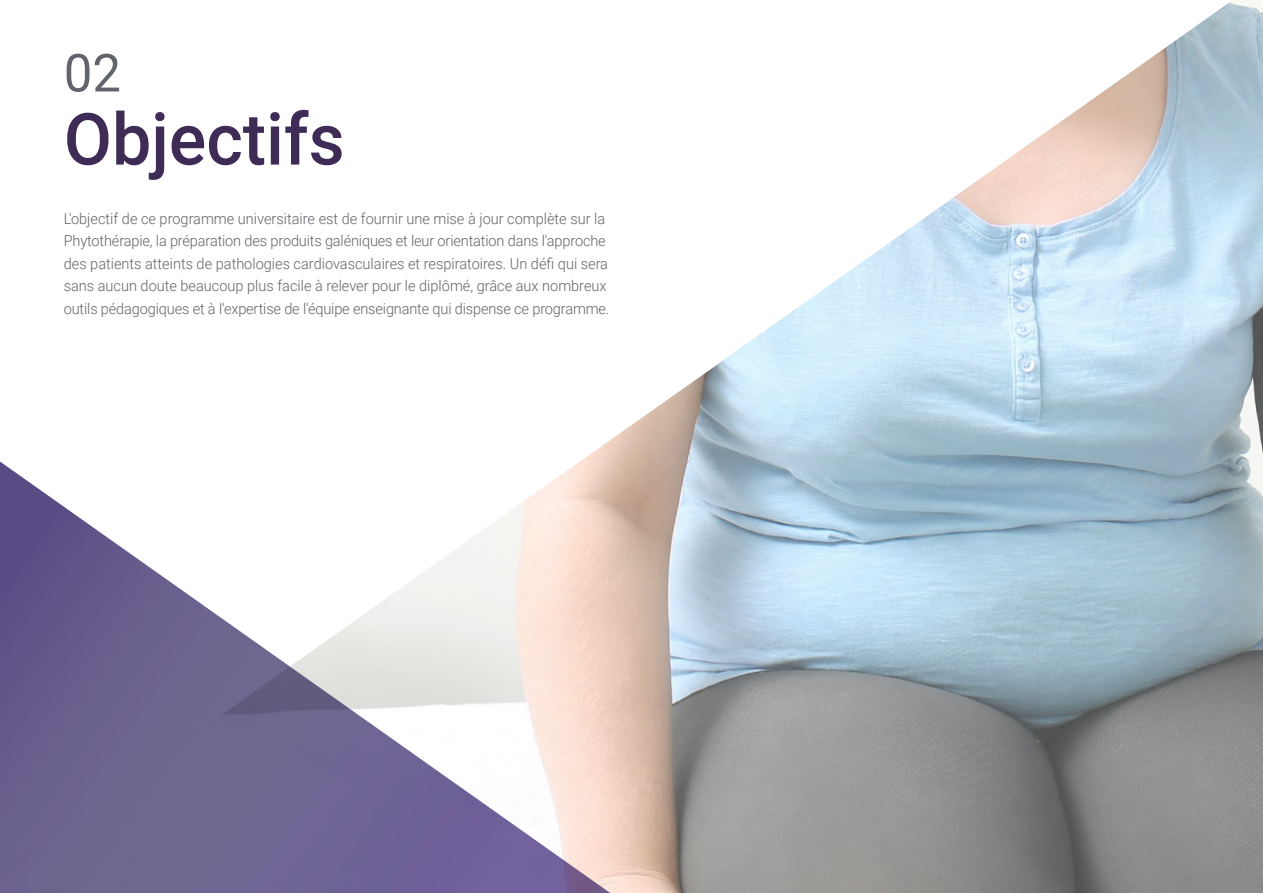
<style>
.page{position:relative;width:1263px;height:893px;background:#fff}
.page>*{position:absolute;margin:0;border:0;box-sizing:border-box;transform-origin:0 0}
.t1{font:500 72px "Roboto";color:#3e2b56}
.t2{font:52.5px "Roboto";color:#61646a}
.t3{font:300 15px/22.5px "Roboto";color:#61646a}
</style>
<div class="page">
<img style="left:602px;top:0;width:661px;height:893px">
<svg style="left:0;top:446px;width:640px;height:447px"></svg>
<h2 class="t2" style="left:64px;top:36px;width:59px">02</h2>
<h1 class="t1" style="left:64px;top:89px;width:282px">Objectifs</h1>
<p class="t3" style="left:64px;top:207px;width:547px">L'objectif de ce programme universitaire est de fournir une mise à jour complète sur la Phytothérapie, la préparation des produits galéniques et leur orientation dans l'approche des patients atteints de pathologies cardiovasculaires et respiratoires. Un défi qui sera sans aucun doute beaucoup plus facile à relever pour le diplômé, grâce aux nombreux outils pédagogiques et à l'expertise de l'équipe enseignante qui dispense ce programme.</p>
</div>
